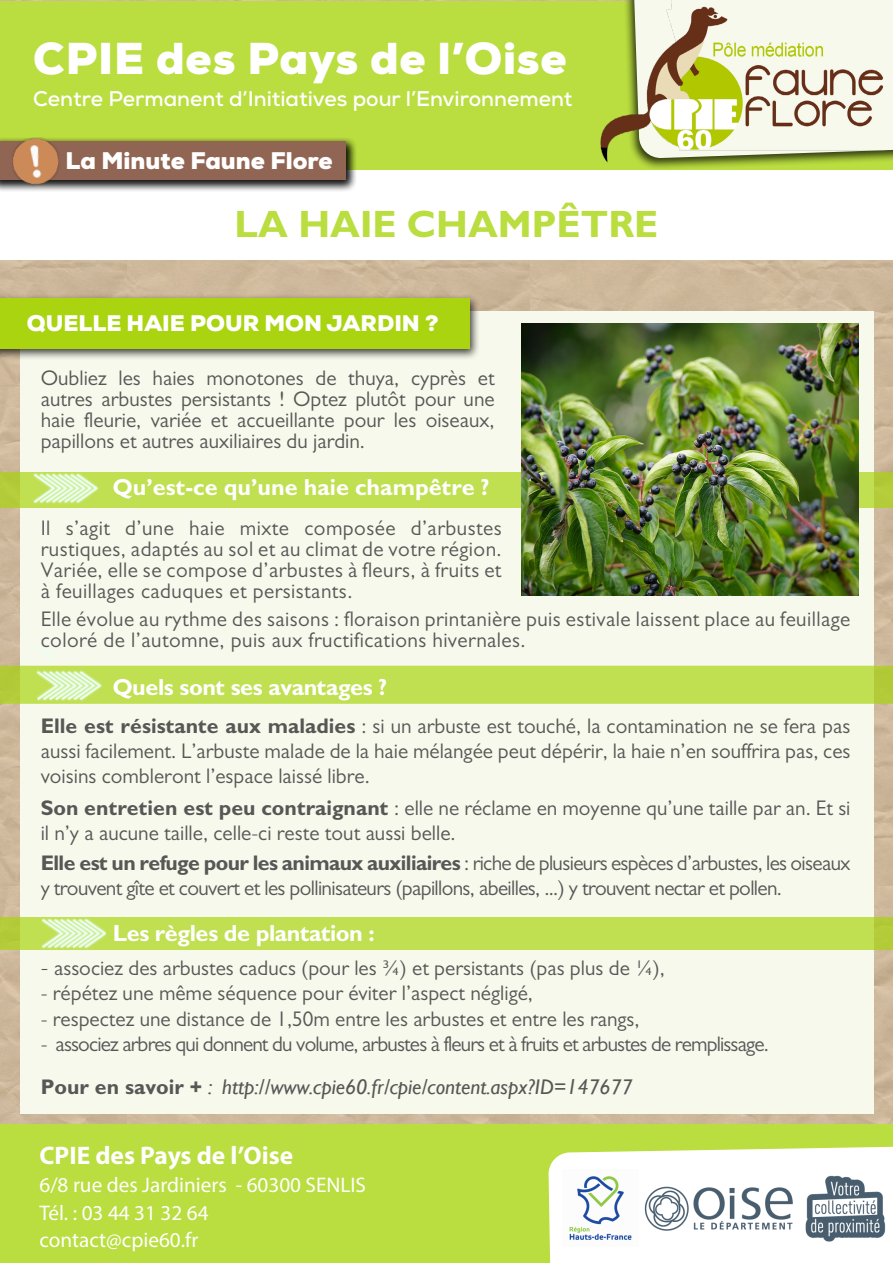
<style>
.page{position:relative;width:893px;height:1263px;background:#fff}
.page>*{position:absolute;margin:0;border:0;box-sizing:border-box;transform-origin:0 0}
.t1{font:900 44.55px "Nexa";letter-spacing:.02em;color:#fff}
.t2{font:700 38.25px "Gill Sans";color:#badd3f}
.t3{font:700 25.5px "Myriad Pro";color:#fff}
.t4{font:900 24px "Nexa";color:#fff}
.t5{font:700 23.4px "Gill Sans";letter-spacing:-.02em;color:#fff}
.t6{font:700 23.4px "Gill Sans";color:#fff}
.t7{font:900 22.5px "Nexa";color:#fff}
.t8{font:21.15px/21.1px "Gill Sans";color:#575756;text-align:justify}
.t9{font:21.15px/25.5px "Gill Sans";letter-spacing:-.03em;color:#575756}
.t10{font:21.15px/42.5px "Gill Sans";letter-spacing:-.04em;color:#575756}
.t11{font:21.15px/21.1px "Gill Sans";letter-spacing:.02em;color:#575756}
.t12{font:21.15px/27.6px "Myriad Pro";color:#fff}
.t13{font:700 21.15px "Nexa";color:#fff}
.s1{font-weight:700}
.s2{font-size:23.4px}
.s3{font-style:italic}
</style>
<div class="page">
<img style="left:873px;top:387px;width:20px;height:499px">
<img style="left:530px;top:886px;width:363px;height:239px">
<img style="left:0;top:387px;width:20px;height:499px">
<img style="left:127px;top:1113px;width:403px;height:12px">
<img style="left:0;top:886px;width:127px;height:239px">
<div style="left:0;top:1px;width:893px;height:169px;background:#badd3f"></div>
<svg style="left:885px;top:0;width:8px;height:158px"></svg>
<img style="left:585px;top:0;width:300px;height:168px">
<div style="left:0;top:137px;width:357px;height:55px;background:#000;opacity:.75"></div>
<div style="left:0;top:141px;width:346px;height:39px;background:#916554"></div>
<div style="left:20px;top:311px;width:853px;height:802px;background:#f7f9ec"></div>
<svg style="left:0;top:472px;width:893px;height:35px;background:#bedd4e"></svg>
<div style="left:0;top:1125px;width:893px;height:138px;background:#badd3f"></div>
<svg style="left:548px;top:1146px;width:345px;height:117px;background:#f8fbed"></svg>
<img style="left:562px;top:1170px;width:77px;height:76px">
<img style="left:10px;top:137px;width:53px;height:51px">
<div style="left:0;top:918px;width:893px;height:32px;background:#c0df51"></div>
<img style="left:31px;top:917px;width:75px;height:32px">
<div style="left:0;top:293px;width:480px;height:67px;background:#000;opacity:.75"></div>
<div style="left:0;top:298px;width:470px;height:50px;background:#a9d40f"></div>
<img style="left:642px;top:1171px;width:244px;height:76px">
<img style="left:521px;top:323px;width:337px;height:272px">
<svg style="left:0;top:666px;width:893px;height:38px;background:#bfde50"></svg>
<img style="left:26px;top:645px;width:89px;height:59px">
<img style="left:23px;top:472px;width:83px;height:36px">
<h1 class="t1" style="left:33px;top:30px;width:535px">CPIE des Pays de l’Oise</h1>
<p class="t13" style="left:33px;top:85px;width:541px">Centre Permanent d’Initiatives pour l’Environnement</p>
<p class="t4" style="left:66px;top:145px;width:269px">La Minute Faune Flore</p>
<h2 class="t2" style="left:235px;top:200px;width:425px">LA HAIE CHAMPÊTRE</h2>
<p class="t7" style="left:27px;top:308px;width:413px">QUELLE HAIE POUR MON JARDIN ?</p>
<p class="t8" style="left:41px;top:367px;width:455px">Oubliez les haies monotones de thuya, cyprès et autres arbustes persistants ! Optez plutôt pour une haie fleurie, variée et accueillante pour les oiseaux, papillons et autres auxiliaires du jardin.</p>
<p class="t6" style="left:113px;top:472px;width:378px">Qu’est-ce qu’une haie champêtre ?</p>
<p class="t8" style="left:41px;top:517px;width:462px">Il s’agit d’une haie mixte composée d’arbustes rustiques, adaptés au sol et au climat de votre région.<br>Variée, elle se compose d’arbustes à fleurs, à fruits et à feuillages caduques et persistants.</p>
<p class="t11" style="left:41px;top:608px;width:811px">Elle évolue au rythme des saisons : floraison printanière puis estivale laissent place au feuillage coloré de l’automne, puis aux fructifications hivernales.</p>
<p class="t5" style="left:113px;top:673px;width:276px">Quels sont ses avantages ?</p>
<p class="t8" style="left:41px;top:712px;width:811px;line-height:25.5px"><span class="s1">Elle est résistante aux maladies</span> : si un arbuste est touché, la contamination ne se fera pas aussi facilement. L’arbuste malade de la haie mélangée peut dépérir, la haie n’en souffrira pas, ces voisins combleront l’espace laissé libre.</p>
<p class="t8" style="left:41px;top:795px;width:811px;line-height:25.5px"><span class="s1">Son entretien est peu contraignant</span> : elle ne réclame en moyenne qu’une taille par an. Et si il n’y a aucune taille, celle-ci reste tout aussi belle.</p>
<p class="t9" style="left:41px;top:850px;width:811px"><span class="s1">Elle est un refuge pour les animaux auxiliaires</span> : riche de plusieurs espèces d’arbustes, les oiseaux y trouvent gîte et couvert et les pollinisateurs (papillons, abeilles, ...) y trouvent nectar et pollen.</p>
<p class="t5" style="left:113px;top:919px;width:264px">Les règles de plantation :</p>
<p class="t8" style="left:41px;top:957px;width:626px"><span class="s2">-</span> associez des arbustes caducs (pour les ¾) et persistants (pas plus de ¼),</p>
<p class="t8" style="left:41px;top:982px;width:494px">- répétez une même séquence pour éviter l’aspect négligé,</p>
<p class="t8" style="left:41px;top:1008px;width:600px">- respectez une distance de 1,50m entre les arbustes et entre les rangs,</p>
<p class="t10" style="left:41px;top:1023px;width:730px">- associez arbres qui donnent du volume, arbustes à fleurs et à fruits et arbustes de remplissage.<br><span class="s1">Pour en savoir +</span> <span class="s3">: http://www.cpie60.fr/cpie/content.aspx?ID=147677</span></p>
<p class="t3" style="left:40px;top:1139px;width:255px">CPIE des Pays de l’Oise</p>
<p class="t12" style="left:40px;top:1171px;width:328px">6/8 rue des Jardiniers - 60300 SENLIS<br>Tél. : 03 44 31 32 64 contact@cpie60.fr</p>
</div>
